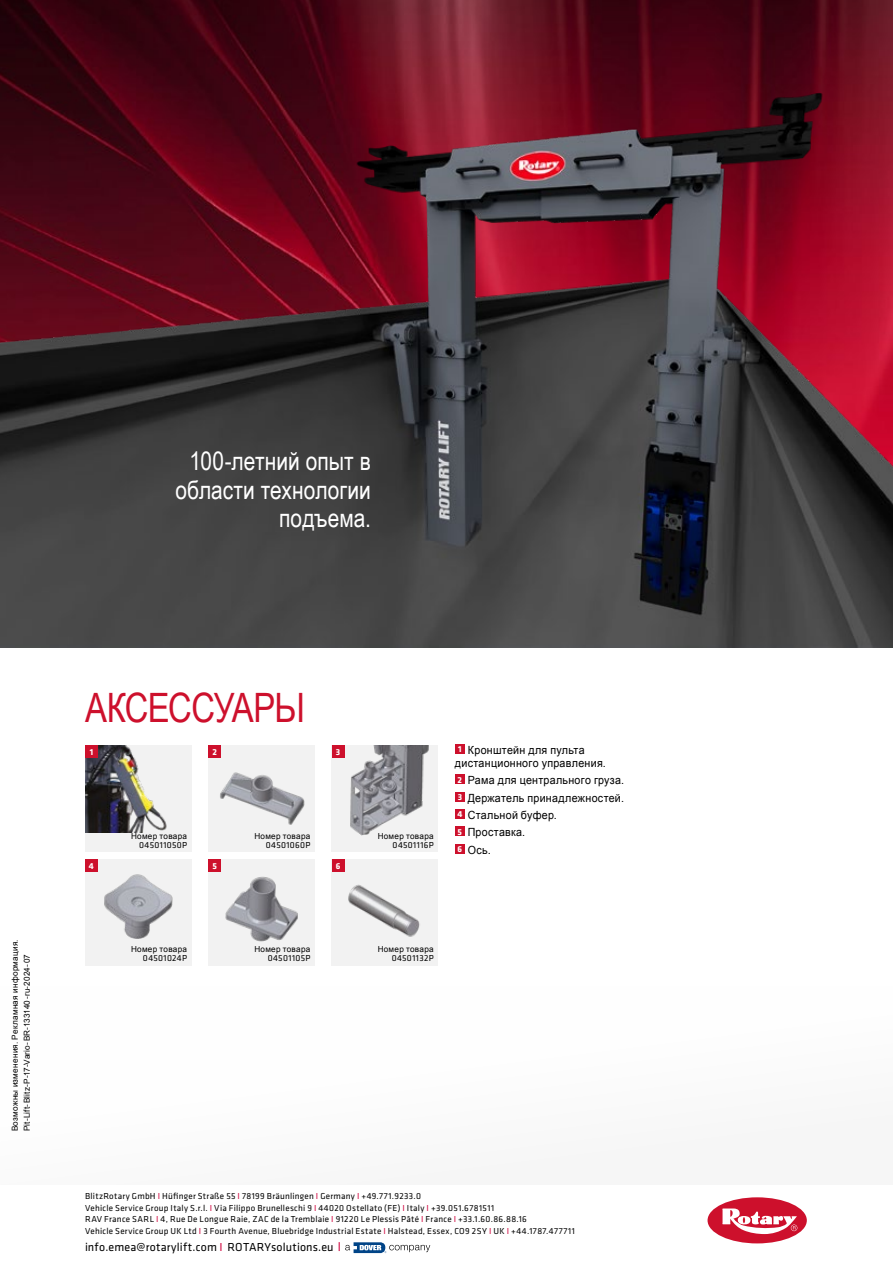
<style>
.page{position:relative;width:893px;height:1263px;background:#fff}
.page>*{position:absolute;margin:0;border:0;box-sizing:border-box;transform-origin:0 0}
.t1{font:40.5px "Arial Narrow";letter-spacing:-.025em;color:#cd102c}
.t2{font:25.5px/28.5px "Arial Narrow";letter-spacing:.005em;color:#fff;text-align:right}
.t3{font:12px "Klavika";letter-spacing:.01em;color:#000}
.t4{font:11.25px/17.4px "Arial";letter-spacing:.025em;color:#000;scale:.95 1}
.t5{font:9px/11.7px "Klavika";letter-spacing:.03em;color:#000}
.t6{font:700 9px "Klavika";color:#fff}
.t7{font:8.25px/11.9px "Arial";letter-spacing:.03em;color:#000}
.s1{font-family:"Klavika";font-weight:700;font-size:9px;color:#fff}
.s2{color:#cf013b}
</style>
<div class="page">
<svg style="left:707px;top:1197px;width:100px;height:47px"></svg>
<img style="left:0;top:0;width:893px;height:40px">
<img style="left:0;top:40px;width:893px;height:607px">
<svg style="left:339px;top:1242px;width:91px;height:11px"></svg>
<div style="left:85px;top:745px;width:106px;height:106px;background:#f2f2f2"></div>
<img style="left:85px;top:745px;width:82px;height:87px">
<div style="left:208px;top:745px;width:107px;height:106px;background:#f2f2f2"></div>
<img style="left:220px;top:772px;width:85px;height:53px">
<div style="left:332px;top:745px;width:106px;height:106px;background:#f2f2f2"></div>
<img style="left:350px;top:745px;width:79px;height:90px">
<div style="left:208px;top:745px;width:13px;height:13px;background:#cd102c"></div>
<div style="left:332px;top:745px;width:12px;height:13px;background:#cd102c"></div>
<div style="left:85px;top:859px;width:106px;height:106px;background:#f2f2f2"></div>
<img style="left:104px;top:874px;width:69px;height:65px">
<div style="left:85px;top:745px;width:13px;height:13px;background:#cd102c"></div>
<div style="left:85px;top:859px;width:13px;height:13px;background:#cd102c"></div>
<div style="left:208px;top:859px;width:107px;height:106px;background:#f2f2f2"></div>
<img style="left:225px;top:876px;width:73px;height:66px">
<div style="left:332px;top:859px;width:106px;height:106px;background:#f2f2f2"></div>
<img style="left:348px;top:884px;width:72px;height:53px">
<div style="left:208px;top:859px;width:13px;height:13px;background:#cd102c"></div>
<div style="left:332px;top:859px;width:12px;height:13px;background:#cd102c"></div>
<div style="left:455px;top:744px;width:10px;height:10px;background:#cd102c"></div>
<div style="left:455px;top:774px;width:10px;height:10px;background:#cd102c"></div>
<div style="left:455px;top:792px;width:10px;height:9px;background:#cd102c"></div>
<div style="left:455px;top:809px;width:10px;height:10px;background:#cd102c"></div>
<div style="left:455px;top:826px;width:10px;height:10px;background:#cd102c"></div>
<div style="left:455px;top:844px;width:10px;height:10px;background:#cd102c"></div>
<h2 class="t2" style="left:175px;top:446px;width:197px">100-летний опыт в области технологии подъема.</h2>
<p class="t7" style="left:9px;top:1131px;width:193px;rotate:-90deg">Возможны изменения. Рекламная информация.<br>Pit-Lift-Blitz-P-17-Vario-BR-133140-ru-2024-07</p>
<h1 class="t1" style="left:85px;top:678px;width:222px">АКСЕССУАРЫ</h1>
<p class="t6" style="left:90px;top:747px;width:5px">1</p>
<p class="t6" style="left:212px;top:747px;width:6px">2</p>
<p class="t6" style="left:336px;top:747px;width:6px">3</p>
<p class="t7" style="left:131px;top:831px;width:58px">Номер товара</p>
<p class="t5" style="left:139px;top:840px;width:49px">045011050P</p>
<p class="t7" style="left:254px;top:831px;width:58px">Номер товара</p>
<p class="t5" style="left:266px;top:840px;width:46px">04501060P</p>
<p class="t7" style="left:378px;top:831px;width:58px">Номер товара</p>
<p class="t5" style="left:393px;top:840px;width:43px">04501116P</p>
<p class="t4" style="left:455px;top:743px;width:160px;line-height:13px"><span class="s1">1</span> Кронштейн для пульта дистанционного управления.</p>
<p class="t4" style="left:457px;top:772px;width:177px"><span class="s1">2</span> Рама для центрального груза.<br><span class="s1">3</span> Держатель принадлежностей.<br><span class="s1">4</span> Стальной буфер.<br><span class="s1">5</span> Проставка.<br><span class="s1">6</span> Ось.</p>
<p class="t6" style="left:89px;top:861px;width:7px">4</p>
<p class="t6" style="left:212px;top:861px;width:6px">5</p>
<p class="t6" style="left:336px;top:861px;width:6px">6</p>
<p class="t7" style="left:131px;top:943px;width:58px">Номер товара</p>
<p class="t5" style="left:143px;top:952px;width:46px">04501024P</p>
<p class="t7" style="left:254px;top:943px;width:58px">Номер товара</p>
<p class="t5" style="left:268px;top:952px;width:44px">04501105P</p>
<p class="t7" style="left:378px;top:943px;width:58px">Номер товара</p>
<p class="t5" style="left:392px;top:952px;width:44px">04501132P</p>
<p class="t5" style="left:85px;top:1190px;width:491px">BlitzRotary GmbH <span class="s2">I</span> Hüfinger Straße 55 <span class="s2">I</span> 78199 Bräunlingen <span class="s2">I</span> Germany <span class="s2">I</span> +49.771.9233.0<br>Vehicle Service Group Italy S.r.l. <span class="s2">I</span> Via Filippo Brunelleschi 9 <span class="s2">I</span> 44020 Ostellato (FE) <span class="s2">I</span> Italy <span class="s2">I</span> +39.051.6781511<br>RAV France SARL <span class="s2">I</span> 4, Rue De Longue Raie, ZAC de la Tremblaie <span class="s2">I</span> 91220 Le Plessis Pâté <span class="s2">I</span> France <span class="s2">I</span> +33.1.60.86.88.16<br>Vehicle Service Group UK Ltd <span class="s2">I</span> 3 Fourth Avenue, Bluebridge Industrial Estate <span class="s2">I</span> Halstead, Essex, CO9 2SY <span class="s2">I</span> UK <span class="s2">I</span> +44.1787.477711</p>
<h3 class="t3" style="left:85px;top:1240px;width:250px">info.emea@rotarylift.com <span class="s2">I</span> ROTARYsolutions.eu</h3>
</div>
